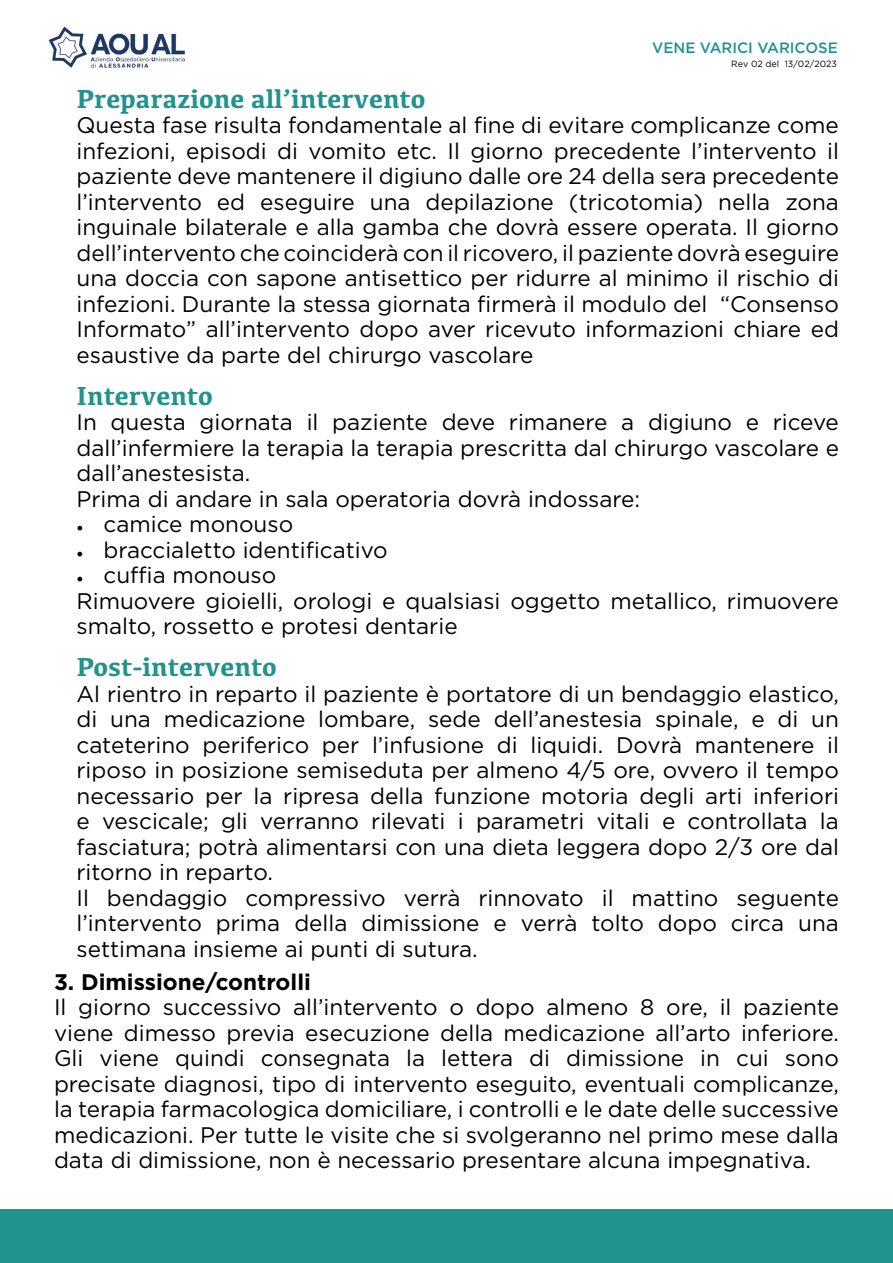
<style>
.page{position:relative;width:893px;height:1263px;background:#fff}
.page>*{position:absolute;margin:0;border:0;box-sizing:border-box;transform-origin:0 0}
.t1{font:700 27px "Kefa";color:#21938e}
.t2{font:22.5px/25.5px "Gotham";color:#000;text-align:justify}
.t3{font:700 22.5px "Gotham";color:#000}
.t4{font:500 15px "Gotham";color:#21938e}
.t5{font:9px "Gotham";color:#000}
.s1{font-family:"Minion Pro";font-size:18px;color:#000001}
</style>
<div class="page">
<div style="left:0;top:1209px;width:893px;height:54px;background:#21938e"></div>
<img style="left:48px;top:26px;width:137px;height:42px">
<p class="t4" style="left:652px;top:38px;width:187px">VENE VARICI VARICOSE</p>
<p class="t5" style="left:731px;top:58px;width:107px">Rev 02 del 13/02/2023</p>
<p class="t1" style="left:76px;top:80px;width:350px">Preparazione all’intervento</p>
<p class="t2" style="left:76px;top:112px;width:764px">Questa fase risulta fondamentale al fine di evitare complicanze come infezioni, episodi di vomito etc. Il giorno precedente l’intervento il paziente deve mantenere il digiuno dalle ore 24 della sera precedente l’intervento ed eseguire una depilazione (tricotomia) nella zona inguinale bilaterale e alla gamba che dovrà essere operata. Il giorno dell’intervento che coinciderà con il ricovero, il paziente dovrà eseguire una doccia con sapone antisettico per ridurre al minimo il rischio di infezioni. Durante la stessa giornata firmerà il modulo del “Consenso Informato” all’intervento dopo aver ricevuto informazioni chiare ed esaustive da parte del chirurgo vascolare</p>
<p class="t1" style="left:76px;top:377px;width:138px">Intervento</p>
<p class="t2" style="left:76px;top:409px;width:764px">In questa giornata il paziente deve rimanere a digiuno e riceve dall’infermiere la terapia la terapia prescritta dal chirurgo vascolare e dall’anestesista.</p>
<p class="t2" style="left:76px;top:485px;width:565px">Prima di andare in sala operatoria dovrà indossare:</p>
<p class="t2" style="left:76px;top:511px;width:218px"><span class="s1">•</span> camice monouso</p>
<p class="t2" style="left:76px;top:536px;width:313px"><span class="s1">•</span> braccialetto identificativo</p>
<p class="t2" style="left:76px;top:562px;width:201px"><span class="s1">•</span> cuffia monouso</p>
<p class="t2" style="left:76px;top:587px;width:764px">Rimuovere gioielli, orologi e qualsiasi oggetto metallico, rimuovere smalto, rossetto e protesi dentarie</p>
<p class="t1" style="left:76px;top:649px;width:202px">Post-intervento</p>
<p class="t2" style="left:76px;top:680px;width:764px">Al rientro in reparto il paziente è portatore di un bendaggio elastico, di una medicazione lombare, sede dell’anestesia spinale, e di un cateterino periferico per l’infusione di liquidi. Dovrà mantenere il riposo in posizione semiseduta per almeno 4/5 ore, ovvero il tempo necessario per la ripresa della funzione motoria degli arti inferiori e vescicale; gli verranno rilevati i parametri vitali e controllata la fasciatura; potrà alimentarsi con una dieta leggera dopo 2/3 ore dal ritorno in reparto.</p>
<p class="t2" style="left:76px;top:884px;width:764px">Il bendaggio compressivo verrà rinnovato il mattino seguente l’intervento prima della dimissione e verrà tolto dopo circa una settimana insieme ai punti di sutura.</p>
<p class="t3" style="left:54px;top:967px;width:258px">3. Dimissione/controlli</p>
<p class="t2" style="left:54px;top:994px;width:786px">Il giorno successivo all’intervento o dopo almeno 8 ore, il paziente viene dimesso previa esecuzione della medicazione all’arto inferiore.<br>Gli viene quindi consegnata la lettera di dimissione in cui sono precisate diagnosi, tipo di intervento eseguito, eventuali complicanze, la terapia farmacologica domiciliare, i controlli e le date delle successive medicazioni. Per tutte le visite che si svolgeranno nel primo mese dalla data di dimissione, non è necessario presentare alcuna impegnativa.</p>
</div>
